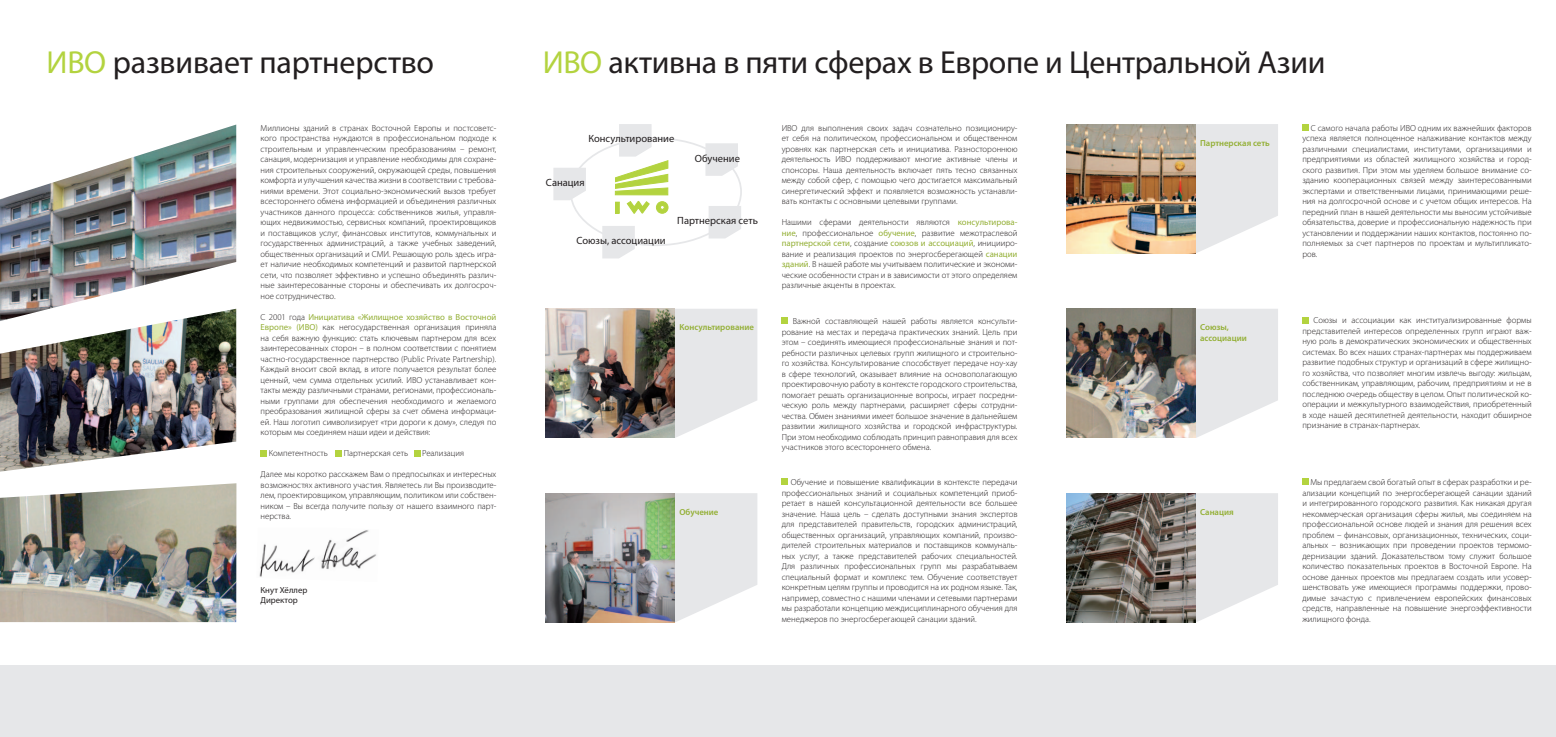
<style>
.page{position:relative;width:1556px;height:737px;background:#fff}
.page>*{position:absolute;margin:0;border:0;box-sizing:border-box;transform-origin:0 0}
.t1{font:31.94px "Myriad Pro";letter-spacing:-.01em;color:#231f20}
.t2{font:10.5px "Myriad Pro";color:#231f20}
.t3{font:300 8.75px/10.5px "Myriad Pro";color:#231f20;text-align:justify}
.t4{font:600 8.75px/10.5px "Myriad Pro";color:#93af34}
.t5{font:8.75px/10.5px "Myriad Pro";color:#231f20}
.s1{color:#b3d33f}
.s2{font-weight:400;color:#93af34}
</style>
<div class="page">
<div style="left:0;top:665px;width:1555px;height:72px;background:#e6e7e9"></div>
<img style="left:259px;top:530px;width:118px;height:47px">
<img style="left:0;top:124px;width:236px;height:185px">
<img style="left:0;top:309px;width:236px;height:162px">
<img style="left:0;top:483px;width:236px;height:139px">
<div style="left:260px;top:450px;width:7px;height:6px;background:#b3d33f"></div>
<div style="left:335px;top:450px;width:7px;height:6px;background:#b3d33f"></div>
<svg style="left:414px;top:450px;width:6px;height:6px"></svg>
<svg style="left:546px;top:309px;width:211px;height:129px;background:#e8e9ea"></svg>
<svg style="left:675px;top:493px;width:82px;height:129px;background:#e9eaec"></svg>
<div style="left:781px;top:318px;width:7px;height:6px;background:#b3d33f"></div>
<div style="left:781px;top:479px;width:7px;height:6px;background:#b3d33f"></div>
<svg style="left:553px;top:168px;width:33px;height:32px"></svg>
<svg style="left:705px;top:143px;width:33px;height:33px"></svg>
<svg style="left:708px;top:206px;width:33px;height:32px"></svg>
<svg style="left:602px;top:226px;width:32px;height:32px"></svg>
<svg style="left:615px;top:124px;width:53px;height:71px"></svg>
<div style="left:615px;top:202px;width:4px;height:11px;border:1px solid #b3d33f"></div>
<svg style="left:627px;top:201px;width:22px;height:12px"></svg>
<svg style="left:656px;top:202px;width:12px;height:11px"></svg>
<img style="left:546px;top:309px;width:129px;height:128px">
<img style="left:546px;top:493px;width:129px;height:129px">
<svg style="left:1195px;top:309px;width:82px;height:129px;background:#e6e7e9"></svg>
<svg style="left:1195px;top:124px;width:82px;height:129px;background:#e7e8e9"></svg>
<svg style="left:1195px;top:493px;width:82px;height:129px;background:#e7e7e9"></svg>
<div style="left:1302px;top:124px;width:6px;height:7px;background:#b3d33f"></div>
<svg style="left:1302px;top:317px;width:6px;height:6px"></svg>
<svg style="left:1302px;top:479px;width:6px;height:6px"></svg>
<img style="left:1066px;top:309px;width:129px;height:129px">
<img style="left:1066px;top:124px;width:129px;height:129px">
<img style="left:1066px;top:493px;width:129px;height:129px">
<h1 class="t1" style="left:47px;top:43px;width:389px"><span class="s1">ИВО</span> развивает партнерство</h1>
<p class="t3" style="left:260px;top:122px;width:237px">Миллионы зданий в странах Восточной Европы и постсоветс&shy;кого пространства нуждаются в профессиональном подходе к строительным и управленческим преобразованиям – ремонт, санация, модернизация и управление необходимы для сохране&shy;ния строительных сооружений, окружающей среды, повышения комфорта и улучшения качества жизни в соответствии с требова&shy;ниями времени. Этот социально-экономический вызов требует всестороннего обмена информацией и объединения различных участников данного процесса: собственников жилья, управля&shy;ющих недвижимостью, сервисных компаний, проектировщиков и поставщиков услуг, финансовых институтов, коммунальных и государственных администраций, а также учебных заведений, общественных организаций и СМИ. Решающую роль здесь игра&shy;ет наличие необходимых компетенций и развитой партнерской сети, что позволяет эффективно и успешно объединять различ&shy;ные заинтересованные стороны и обеспечивать их долгосроч&shy;ное сотрудничество.</p>
<p class="t3" style="left:260px;top:311px;width:237px">C 2001 года <span class="s2">Инициатива «Жилищное хозяйство в Восточной Европе» (ИВО)</span> как негосударственная организация приняла на себя важную функцию: стать ключевым партнером для всех заинтересованных сторон – в полном соответствии с понятием частно-государственное партнерство (Public Private Partnership).<br>Каждый вносит свой вклад, в итоге получается результат более ценный, чем сумма отдельных усилий. ИВО устанавливает кон&shy;такты между различными странами, регионами, профессиональ&shy;ными группами для обеспечения необходимого и желаемого преобразования жилищной сферы за счет обмена информаци&shy;ей. Наш логотип символизирует «три дороги к дому», следуя по которым мы соединяем наши идеи и действия:</p>
<p class="t3" style="left:269px;top:448px;width:60px">Компетентность</p>
<p class="t3" style="left:344px;top:448px;width:66px">Партнерская сеть</p>
<p class="t3" style="left:422px;top:448px;width:44px">Реализация</p>
<p class="t3" style="left:260px;top:469px;width:237px">Далее мы коротко расскажем Вам о предпосылках и интересных возможностях активного участия. Являетесь ли Вы производите&shy;лем, проектировщиком, управляющим, политиком или собствен&shy;ником – Вы всегда получите пользу от нашего взаимного парт&shy;нерства.</p>
<p class="t5" style="left:260px;top:584px;width:48px">Кнут Хёллер<br>Директор</p>
<h1 class="t1" style="left:543px;top:43px;width:784px"><span class="s1">ИВО</span> активна в пяти сферах в Европе и Центральной Азии</h1>
<p class="t2" style="left:588px;top:132px;width:87px">Консультирование</p>
<p class="t2" style="left:546px;top:176px;width:40px">Санация</p>
<p class="t2" style="left:694px;top:152px;width:47px">Обучение</p>
<p class="t2" style="left:576px;top:233px;width:91px">Союзы, ассоциации</p>
<p class="t2" style="left:677px;top:213px;width:82px">Партнерская сеть</p>
<p class="t4" style="left:679px;top:322px;width:76px">Консультирование</p>
<p class="t4" style="left:679px;top:506px;width:40px">Обучение</p>
<p class="t3" style="left:781px;top:122px;width:237px">ИВО для выполнения своих задач сознательно позициониру&shy;ет себя на политическом, профессиональном и общественном уровнях как партнерская сеть и инициатива. Разностороннюю деятельность ИВО поддерживают многие активные члены и спонсоры. Наша деятельность включает пять тесно связанных между собой сфер, с помощью чего достигается максимальный синергетический эффект и появляется возможность устанавли&shy;вать контакты с основными целевыми группами.</p>
<p class="t3" style="left:781px;top:217px;width:237px">Нашими сферами деятельности являются <span class="s2">консультирова&shy;ние</span>, профессиональное <span class="s2">обучение</span>, развитие межотраслевой <span class="s2">партнерской сети</span>, создание <span class="s2">союзов и ассоциаций</span>, иницииро&shy;вание и реализация проектов по энергосберегающей <span class="s2">санации зданий</span>. В нашей работе мы учитываем политические и экономи&shy;ческие особенности стран и в зависимости от этого определяем различные акценты в проектах.</p>
<p class="t3" style="left:781px;top:316px;width:237px;text-indent:11px">Важной составляющей нашей работы является консульти&shy;рование на местах и передача практических знаний. Цель при этом – соединять имеющиеся профессиональные знания и пот&shy;ребности различных целевых групп жилищного и строительно&shy;го хозяйства. Консультирование способствует передаче ноу-хау в сфере технологий, оказывает влияние на основополагающую проектировочную работу в контексте городского строительства, помогает решать организационные вопросы, играет посредни&shy;ческую роль между партнерами, расширяет сферы сотрудни&shy;чества. Обмен знаниями имеет большое значение в дальнейшем развитии жилищного хозяйства и городской инфраструктуры.<br>При этом необходимо соблюдать принцип равноправия для всех участников этого всестороннего обмена.</p>
<p class="t3" style="left:781px;top:477px;width:237px;text-indent:9px">Обучение и повышение квалификации в контексте передачи профессиональных знаний и социальных компетенций приоб&shy;ретает в нашей консультационной деятельности все большее значение. Наша цель – сделать доступными знания экспертов для представителей правительств, городских администраций, общественных организаций, управляющих компаний, произво&shy;дителей строительных материалов и поставщиков коммуналь&shy;ных услуг, а также представителей рабочих специальностей.<br>Для различных профессиональных групп мы разрабатываем специальный формат и комплекс тем. Обучение соответствует конкретным целям группы и проводится на их родном языке. Так, например, совместно с нашими членами и сетевыми партнерами мы разработали концепцию междисциплинарного обучения для менеджеров по энергосберегающей санации зданий.</p>
<p class="t4" style="left:1199px;top:137px;width:71px">Партнерская сеть</p>
<p class="t4" style="left:1199px;top:322px;width:48px">Союзы, ассоциации</p>
<p class="t4" style="left:1199px;top:506px;width:35px">Санация</p>
<p class="t3" style="left:1302px;top:122px;width:231px;text-indent:8px">С самого начала работы ИВО одним их важнейших факторов успеха является полноценное налаживание контактов между различными специалистами, институтами, организациями и предприятиями из областей жилищного хозяйства и город&shy;ского развития. При этом мы уделяем большое внимание со&shy;зданию кооперационных связей между заинтересованными экспертами и ответственными лицами, принимающими реше&shy;ния на долгосрочной основе и с учетом общих интересов. На передний план в нашей деятельности мы выносим устойчивые обязательства, доверие и профессиональную надежность при установлении и поддержании наших контактов, постоянно по&shy;полняемых за счет партнеров по проектам и мультипликато&shy;ров.</p>
<p class="t3" style="left:1302px;top:315px;width:231px;text-indent:11px">Союзы и ассоциации как институализированные формы представителей интересов определенных групп играют важ&shy;ную роль в демократических экономических и общественных системах. Во всех наших странах-партнерах мы поддерживаем развитие подобных структур и организаций в сфере жилищно&shy;го хозяйства, что позволяет многим извлечь выгоду: жильцам, собственникам, управляющим, рабочим, предприятиям и не в последнюю очередь обществу в целом. Опыт политической ко&shy;операции и межкультурного взаимодействия, приобретенный в ходе нашей десятилетней деятельности, находит обширное признание в странах-партнерах.</p>
<p class="t3" style="left:1302px;top:477px;width:231px;text-indent:8px">Мы предлагаем свой богатый опыт в сферах разработки и ре&shy;ализации концепций по энергосберегающей санации зданий и интегрированного городского развития. Как никакая другая некоммерческая организация сферы жилья, мы соединяем на профессиональной основе людей и знания для решения всех проблем – финансовых, организационных, технических, соци&shy;альных – возникающих при проведении проектов термомо&shy;дернизации зданий. Доказательством тому служит большое количество показательных проектов в Восточной Европе. На основе данных проектов мы предлагаем создать или усовер&shy;шенствовать уже имеющиеся программы поддержки, прово&shy;димые зачастую с привлечением европейских финансовых средств, направленные на повышение энергоэффективности жилищного фонда.</p>
</div>
